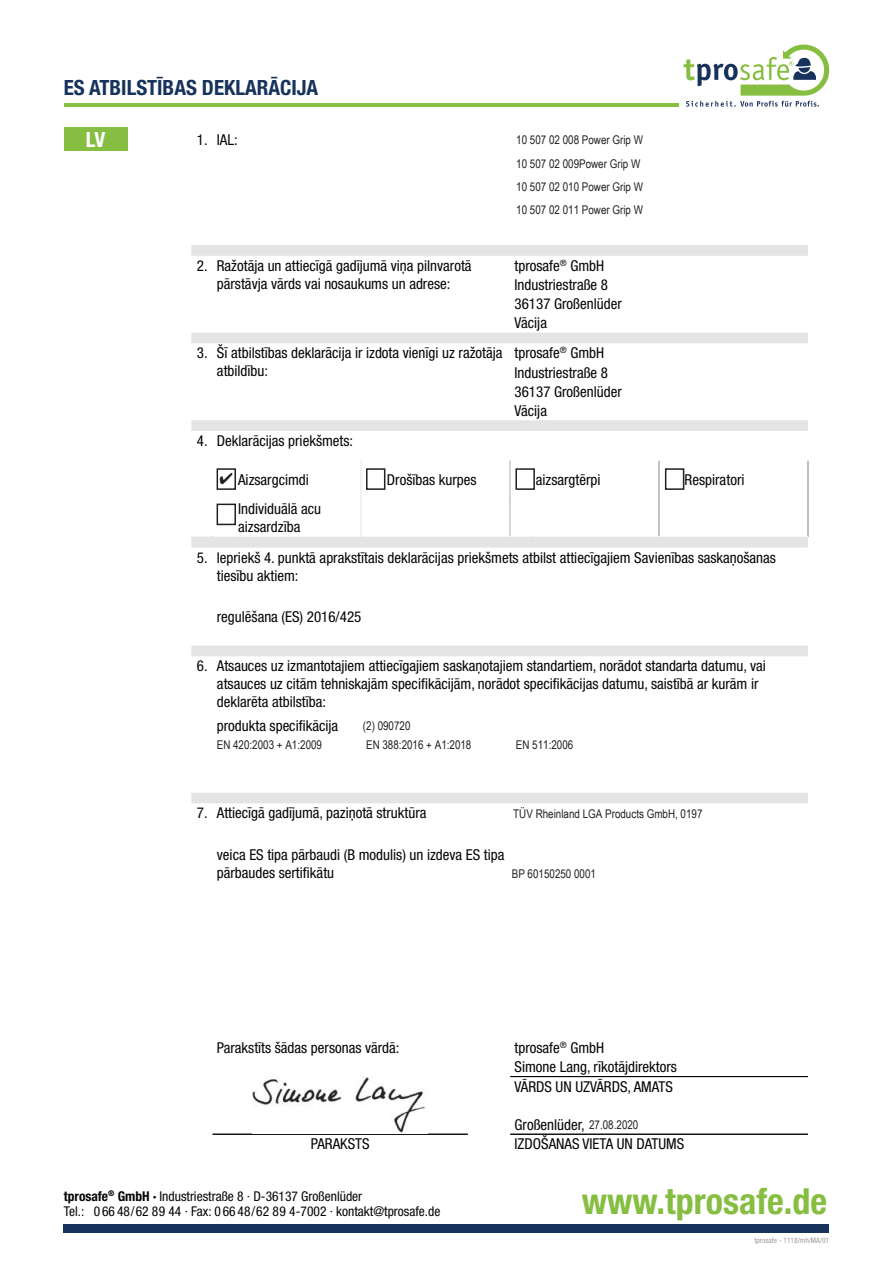
<style>
.page{position:relative;width:893px;height:1263px;background:#fff}
.page>*{position:absolute;margin:0;border:0;box-sizing:border-box;transform-origin:0 0}
.t1{font:700 condensed 36px "Helvetica Neue LTW1 G";color:#85be40}
.t2{font:700 condensed 21px "Helvetica Neue LTW1 G";color:#17325c}
.t3{font:700 condensed 21px "Helvetica Neue LTW1 G";color:#fff}
.t4{font:condensed 15px/18px "Helvetica Neue LTW1 G";color:#040503}
.t5{font:condensed 13.5px/15px "Helvetica Neue LTW1 G";color:#040503}
.t6{font:12px/23.4px "Arial Narrow";color:#231f20}
.t7{font:condensed 7.5px "Helvetica Neue LTW1 G";color:#9d9d9c}
.s1{color:#231f20}
.s2{font-weight:700}
</style>
<div class="page">
<hr style="left:64px;top:103px;width:614px;height:4px;background:#85be40">
<svg style="left:684px;top:45px;width:145px;height:62px"></svg>
<div style="left:64px;top:1225px;width:765px;height:8px;background:#17325c"></div>
<div style="left:64px;top:128px;width:64px;height:23px;background:#85be40"></div>
<svg style="left:191px;top:245px;width:617px;height:558px"></svg>
<hr style="left:361px;top:461px;width:1px;height:38px;background:#fff">
<hr style="left:361px;top:499px;width:1px;height:37px;background:#fff">
<svg style="left:213px;top:536px;width:21px;height:1px"></svg>
<hr style="left:234px;top:536px;width:127px;height:1px;background:#fff">
<hr style="left:510px;top:461px;width:1px;height:38px;background:#fff">
<hr style="left:510px;top:499px;width:1px;height:37px;background:#fff">
<hr style="left:361px;top:536px;width:149px;height:1px;background:#fff">
<hr style="left:659px;top:461px;width:1px;height:38px;background:#fff">
<hr style="left:659px;top:499px;width:1px;height:37px;background:#fff">
<svg style="left:510px;top:536px;width:21px;height:1px"></svg>
<hr style="left:531px;top:536px;width:128px;height:1px;background:#fff">
<hr style="left:807px;top:461px;width:1px;height:38px;background:#fff">
<hr style="left:807px;top:499px;width:1px;height:37px;background:#fff">
<hr style="left:659px;top:536px;width:149px;height:1px;background:#fff">
<hr style="left:213px;top:1134px;width:255px;height:1px;background:#040503">
<hr style="left:510px;top:1076px;width:298px;height:1px;background:#040503">
<hr style="left:510px;top:1134px;width:298px;height:1px;background:#040503">
<img style="left:253px;top:1077px;width:172px;height:56px">
<div style="left:217px;top:468px;width:19px;height:22px;border:2px solid #231f20"></div>
<div style="left:366px;top:468px;width:19px;height:22px;border:2px solid #231f20"></div>
<div style="left:515px;top:468px;width:20px;height:22px;border:2px solid #231f20"></div>
<div style="left:665px;top:468px;width:19px;height:22px;border:2px solid #231f20"></div>
<div style="left:217px;top:504px;width:19px;height:21px;border:2px solid #231f20"></div>
<h2 class="t2" style="left:64px;top:75px;width:256px">ES ATBILSTĪBAS DEKLARĀCIJA</h2>
<h2 class="t3" style="left:86px;top:127px;width:21px">LV</h2>
<p class="t4" style="left:197px;top:132px;width:42px">1. IAL:</p>
<p class="t6" style="left:516px;top:128px;width:128px">10 507 02 008 Power Grip W</p>
<p class="t6" style="left:516px;top:151px;width:128px">10 507 02 009Power Grip W<br>10 507 02 010 Power Grip W<br>10 507 02 011 Power Grip W</p>
<p class="t4" style="left:197px;top:258px;width:276px;text-align:center">2. Ražotāja un attiecīgā gadījumā viņa pilnvarotā pārstāvja vārds vai nosaukums un adrese:</p>
<p class="t4" style="left:217px;top:346px;width:287px;text-indent:-20px">3. Šī atbilstības deklarācija ir izdota vienīgi uz ražotāja atbildību:</p>
<p class="t4" style="left:514px;top:258px;width:109px;line-height:19.2px">tprosafe<sup>®</sup> GmbH<br>Industriestraße 8<br>36137 Großenlüder</p>
<p class="t4" style="left:514px;top:345px;width:109px;line-height:19.2px">tprosafe<sup>®</sup> GmbH<br>Industriestraße 8<br>36137 Großenlüder</p>
<p class="t4" style="left:514px;top:316px;width:34px">Vācija</p>
<p class="t4" style="left:514px;top:403px;width:34px">Vācija</p>
<p class="t4" style="left:197px;top:433px;width:158px">4. Deklarācijas priekšmets:</p>
<p class="t4" style="left:220px;top:473px;width:91px"><span class="s1">✔</span> Aizsargcimdi</p>
<p class="t4" style="left:387px;top:473px;width:91px">Drošības kurpes</p>
<p class="t4" style="left:536px;top:473px;width:66px">aizsargtērpi</p>
<p class="t4" style="left:685px;top:473px;width:61px">Respiratori</p>
<p class="t4" style="left:238px;top:501px;width:85px">Individuālā acu aizsardzība</p>
<p class="t4" style="left:217px;top:550px;width:561px;text-indent:-20px">5. Iepriekš 4. punktā aprakstītais deklarācijas priekšmets atbilst attiecīgajiem Savienības saskaņošanas tiesību aktiem:</p>
<p class="t4" style="left:217px;top:610px;width:146px">regulēšana (ES) 2016/425</p>
<p class="t4" style="left:217px;top:659px;width:551px;text-indent:-20px">6. Atsauces uz izmantotajiem attiecīgajiem saskaņotajiem standartiem, norādot standarta datumu, vai atsauces uz citām tehniskajām specifikācijām, norādot specifikācijas datumu, saistībā ar kurām ir deklarēta atbilstība:</p>
<p class="t4" style="left:217px;top:718px;width:123px">produkta specifikācija</p>
<p class="t6" style="left:363px;top:714px;width:49px">(2) 090720</p>
<p class="t6" style="left:217px;top:733px;width:107px">EN 420:2003 + A1:2009</p>
<p class="t6" style="left:366px;top:733px;width:107px">EN 388:2016 + A1:2018</p>
<p class="t6" style="left:516px;top:733px;width:59px">EN 511:2006</p>
<p class="t4" style="left:197px;top:806px;width:231px">7. Attiecīgā gadījumā, paziņotā struktūra</p>
<p class="t4" style="left:217px;top:847px;width:289px">veica ES tipa pārbaudi (B modulis) un izdeva ES tipa pārbaudes sertifikātu</p>
<p class="t6" style="left:513px;top:802px;width:191px">TÜV Rheinland LGA Products GmbH, 0197</p>
<p class="t6" style="left:512px;top:862px;width:86px">BP 60150250 0001</p>
<p class="t4" style="left:217px;top:1040px;width:184px">Parakstīts šādas personas vārdā:</p>
<p class="t4" style="left:514px;top:1040px;width:91px">tprosafe<sup>®</sup> GmbH</p>
<p class="t4" style="left:514px;top:1059px;width:164px;line-height:19.2px">Simone Lang, rīkotājdirektors<br>VĀRDS UN UZVĀRDS, AMATS</p>
<p class="t4" style="left:514px;top:1117px;width:72px">Großenlüder,</p>
<p class="t6" style="left:589px;top:1113px;width:51px">27.08.2020</p>
<p class="t4" style="left:311px;top:1137px;width:60px">PARAKSTS</p>
<p class="t4" style="left:514px;top:1137px;width:171px">IZDOŠANAS VIETA UN DATUMS</p>
<p class="t5" style="left:64px;top:1190px;width:378px"><span class="s2">tprosafe</span><sup>®</sup> <span class="s2">GmbH ·</span> Industriestraße 8 · D-36137 Großenlüder<br>Tel.: 0 66 48/62 8 9 44 · Fax: 0 66 48/62 8 9 4-7002 · kontakt@tprosafe.de</p>
<h1 class="t1" style="left:582px;top:1181px;width:247px">www.tprosafe.de</h1>
<p class="t7" style="left:755px;top:1238px;width:76px">tprosafe - 1118/mh/MA/01</p>
</div>
